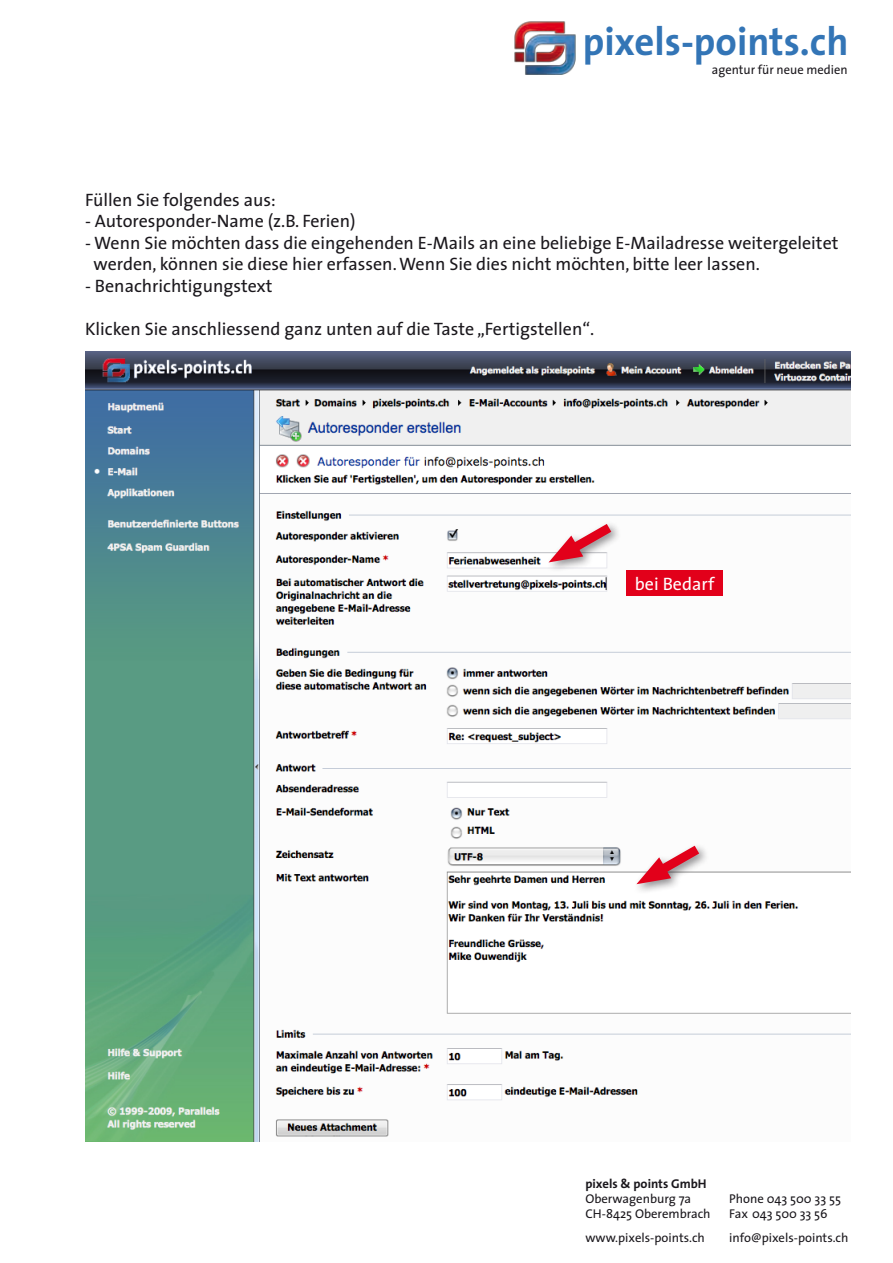
<style>
.page{position:relative;width:893px;height:1263px;background:#fff}
.page>*{position:absolute;margin:0;border:0;box-sizing:border-box;transform-origin:0 0}
.t1{font:700 39.9px "The Sans";color:#3375b6}
.t2{font:18px/21.6px "The Sans";color:#1a171c}
.t3{font:18px "The Sans";color:#fff}
.t4{font:12.9px "The Sans";color:#1a171c}
.t5{font:12.75px/15px "The Sans";color:#1a171c}
.t6{font:700 12.75px "The Sans";color:#1a171c}
</style>
<div class="page">
<img style="left:514px;top:21px;width:61px;height:53px">
<img style="left:85px;top:351px;width:765px;height:791px">
<div style="left:544px;top:519px;width:86px;height:89px;background:#1a171c;opacity:.5"></div>
<svg style="left:549px;top:515px;width:72px;height:50px"></svg>
<div style="left:632px;top:841px;width:86px;height:88px;background:#1a171c;opacity:.5"></div>
<svg style="left:636px;top:837px;width:73px;height:50px"></svg>
<div style="left:626px;top:571px;width:97px;height:25px;background:#e2001a"></div>
<h1 class="t1" style="left:583px;top:8px;width:267px">pi xels-points.ch</h1>
<p class="t4" style="left:712px;top:58px;width:137px">agentur für neue medien</p>
<p class="t2" style="left:85px;top:188px;width:192px">Füllen Sie folgendes aus:</p>
<p class="t2" style="left:85px;top:210px;width:272px">- Autoresponder-Name (z.B. Ferien)</p>
<p class="t2" style="left:94px;top:231px;width:746px;text-indent:-8px">- Wenn Sie möchten dass die eingehenden E-Mails an eine beliebige E-Mailadresse weitergeleitet werden, können sie diese hier erfassen. Wenn Sie dies nicht möchten, bitte leer lassen.</p>
<p class="t2" style="left:85px;top:274px;width:189px">- Benachrichtigungstext</p>
<p class="t2" style="left:85px;top:318px;width:511px">Klicken Sie anschliessend ganz unten auf die Taste „Fertigstellen“.</p>
<p class="t3" style="left:635px;top:569px;width:81px">bei Bedarf</p>
<p class="t6" style="left:585px;top:1173px;width:123px">pixels &amp; points GmbH</p>
<p class="t5" style="left:585px;top:1191px;width:127px">Oberwagenburg 7a<br>CH-8425 Oberembrach</p>
<p class="t5" style="left:585px;top:1229px;width:121px">www.pixels-points.ch</p>
<p class="t5" style="left:729px;top:1191px;width:113px">Phone 043 500 33 55<br>Fax 043 500 33 56</p>
<p class="t5" style="left:729px;top:1229px;width:121px">info@pixels-points.ch</p>
</div>
